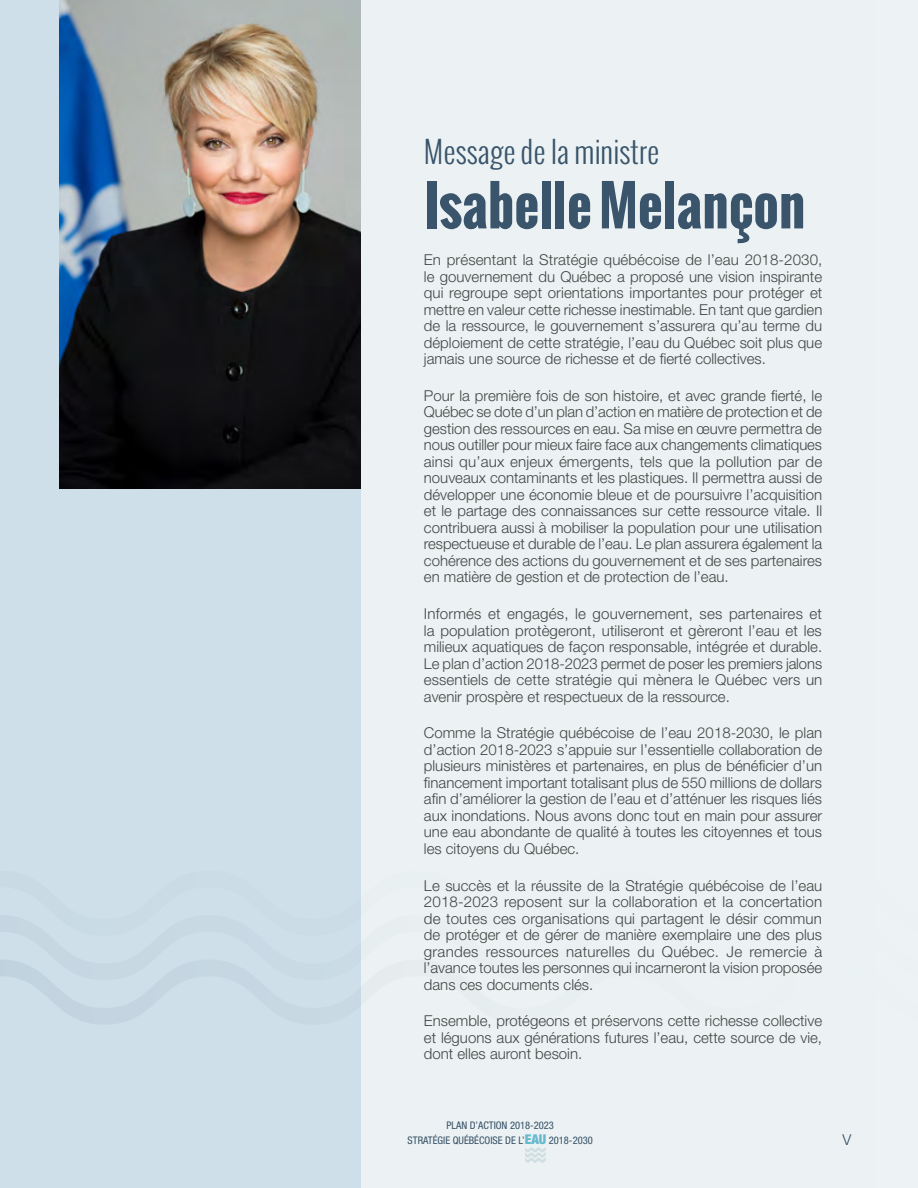
<style>
.page{position:relative;width:918px;height:1188px;background:#fff}
.page>*{position:absolute;margin:0;border:0;box-sizing:border-box;transform-origin:0 0}
.t1{font:700 54px "Oswald";color:#39546b}
.t2{font:300 30px "Oswald";color:#39546b}
.t3{font:300 15px/16.5px "Helvetica Neue";color:#414643;text-align:justify}
.t4{font:300 15px "Helvetica Neue";color:#39546b}
.t5{font:condensed 10.5px/14.9px "Helvetica Neue";color:#39546b;text-align:center}
.s1{font-weight:900;font-size:13.5px;color:#6fc3d8}
</style>
<div class="page">
<div style="left:361px;top:0;width:557px;height:1188px;background:#ecf2f3"></div>
<div style="left:0;top:0;width:361px;height:1188px;background:#cfdfea"></div>
<img style="left:59px;top:0;width:302px;height:488px">
<svg style="left:24px;top:980px;width:130px;height:44px"></svg>
<svg style="left:0;top:960px;width:49px;height:20px"></svg>
<h2 class="t2" style="left:424px;top:131px;width:237px">Message de la ministre</h2>
<h2 class="t1" style="left:424px;top:165px;width:383px">Isabelle Melançon</h2>
<p class="t3" style="left:424px;top:251px;width:400px">En présentant la Stratégie québécoise de l’eau 2018-2030, le gouvernement du Québec a proposé une vision inspirante qui regroupe sept orientations importantes pour protéger et mettre en valeur cette richesse inestimable. En tant que gardien de la ressource, le gouvernement s’assurera qu’au terme du déploiement de cette stratégie, l’eau du Québec soit plus que jamais une source de richesse et de fierté collectives.</p>
<p class="t3" style="left:424px;top:387px;width:400px">Pour la première fois de son histoire, et avec grande fierté, le Québec se dote d’un plan d’action en matière de protection et de gestion des ressources en eau. Sa mise en œuvre permettra de nous outiller pour mieux faire face aux changements climatiques ainsi qu’aux enjeux émergents, tels que la pollution par de nouveaux contaminants et les plastiques. Il permettra aussi de développer une économie bleue et de poursuivre l’acquisition et le partage des connaissances sur cette ressource vitale. Il contribuera aussi à mobiliser la population pour une utilisation respectueuse et durable de l’eau. Le plan assurera également la cohérence des actions du gouvernement et de ses partenaires en matière de gestion et de protection de l’eau.</p>
<p class="t3" style="left:424px;top:605px;width:400px">Informés et engagés, le gouvernement, ses partenaires et la population protègeront, utiliseront et gèreront l’eau et les milieux aquatiques de façon responsable, intégrée et durable.<br>Le plan d’action 2018-2023 permet de poser les premiers jalons essentiels de cette stratégie qui mènera le Québec vers un avenir prospère et respectueux de la ressource.</p>
<p class="t3" style="left:424px;top:725px;width:400px">Comme la Stratégie québécoise de l’eau 2018-2030, le plan d’action 2018-2023 s’appuie sur l’essentielle collaboration de plusieurs ministères et partenaires, en plus de bénéficier d’un financement important totalisant plus de 550 millions de dollars afin d’améliorer la gestion de l’eau et d’atténuer les risques liés aux inondations. Nous avons donc tout en main pour assurer une eau abondante de qualité à toutes les citoyennes et tous les citoyens du Québec.</p>
<p class="t3" style="left:424px;top:877px;width:400px">Le succès et la réussite de la Stratégie québécoise de l’eau 2018-2023 reposent sur la collaboration et la concertation de toutes ces organisations qui partagent le désir commun de protéger et de gérer de manière exemplaire une des plus grandes ressources naturelles du Québec. Je remercie à l’avance toutes les personnes qui incarneront la vision proposée dans ces documents clés.</p>
<p class="t3" style="left:424px;top:1013px;width:400px">Ensemble, protégeons et préservons cette richesse collective et léguons aux générations futures l’eau, cette source de vie, dont elles auront besoin.</p>
<p class="t5" style="left:408px;top:1118px;width:187px">PLAN D’ACTION 2018-2023<br>STRATÉGIE QUÉBÉCOISE DE L’<span class="s1">EAU</span> 2018-2030</p>
<p class="t4" style="left:842px;top:1130px;width:10px">V</p>
</div>
